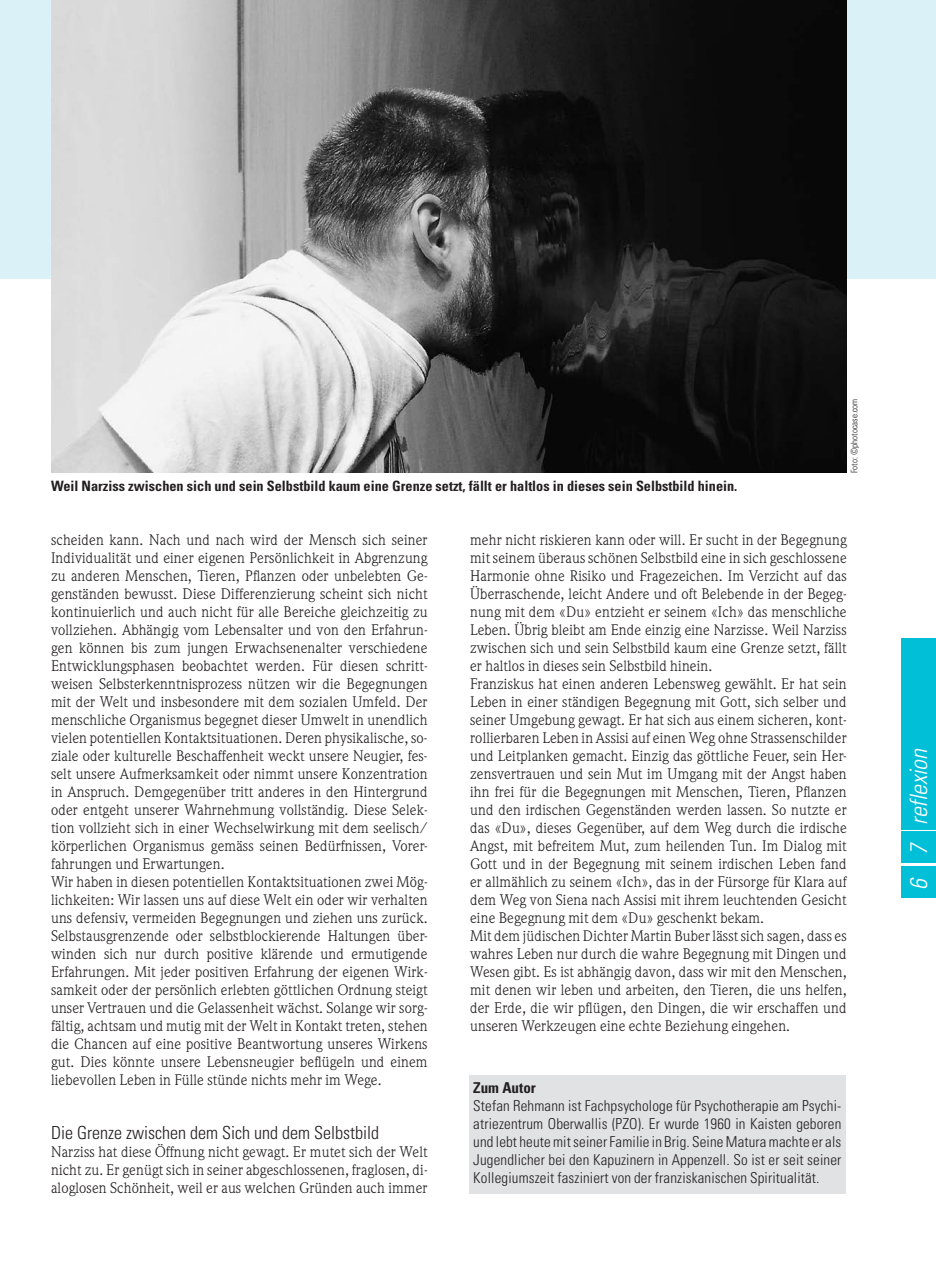
<style>
.page{position:relative;width:936px;height:1276px;background:#fff}
.page>*{position:absolute;margin:0;border:0;box-sizing:border-box;transform-origin:0 0}
.t1{font:italic 300 condensed 24px "Univers LT Std";color:#fff}
.t2{font:300 condensed 18px "Univers LT Std";color:#231f20}
.t3{font:15px/18px "Weidemann Std";letter-spacing:.01em;color:#231f20}
.t4{font:300 condensed 15px/18px "Univers LT Std";letter-spacing:.01em;color:#231f20;text-align:justify}
.t5{font:700 condensed 15px "Univers LT Std";color:#231f20}
.t6{font:700 condensed 14.25px "Univers LT Std";color:#231f20}
.t7{font:300 condensed 9px "Univers LT Std";color:#231f20}
</style>
<div class="page">
<div style="left:0;top:0;width:935px;height:278px;background:#daf2f7"></div>
<div style="left:901px;top:638px;width:34px;height:191px;background:#00bfd7"></div>
<img style="left:51px;top:0;width:795px;height:473px">
<div style="left:469px;top:1075px;width:376px;height:119px;background:#e1e2e4"></div>
<div style="left:901px;top:865px;width:34px;height:32px;background:#00bfd7"></div>
<div style="left:901px;top:831px;width:34px;height:32px;background:#00bfd7"></div>
<p class="t6" style="left:51px;top:477px;width:687px">Weil Narziss zwischen sich und sein Selbstbild kaum eine Grenze setzt, fällt er haltlos in dieses sein Selbstbild hinein.</p>
<p class="t7" style="left:848px;top:473px;width:76px;rotate:-90deg">Foto: ©photocase.com</p>
<p class="t3" style="left:51px;top:530px;width:378px">scheiden kann. Nach und nach wird der Mensch sich seiner Individualität und einer eigenen Persönlichkeit in Abgrenzung zu anderen Menschen, Tieren, Pflanzen oder unbelebten Ge&shy;genständen bewusst. Diese Differenzierung scheint sich nicht kontinuierlich und auch nicht für alle Bereiche gleichzeitig zu vollziehen. Abhängig vom Lebensalter und von den Erfahrun&shy;gen können bis zum jungen Erwachsenenalter verschiedene Entwicklungsphasen beobachtet werden. Für diesen schritt&shy;weisen Selbsterkenntnisprozess nützen wir die Begegnungen mit der Welt und insbesondere mit dem sozialen Umfeld. Der menschliche Organismus begegnet dieser Umwelt in unendlich vielen potentiellen Kontaktsituationen. Deren physikalische, so&shy;ziale oder kulturelle Beschaffenheit weckt unsere Neugier, fes&shy;selt unsere Aufmerksamkeit oder nimmt unsere Konzentration in Anspruch. Demgegenüber tritt anderes in den Hintergrund oder entgeht unserer Wahrnehmung vollständig. Diese Selek&shy;tion vollzieht sich in einer Wechselwirkung mit dem seelisch/ körperlichen Organismus gemäss seinen Bedürfnissen, Vorer&shy;fahrungen und Erwartungen.<br>Wir haben in diesen potentiellen Kontaktsituationen zwei Mög&shy;lichkeiten: Wir lassen uns auf diese Welt ein oder wir verhalten uns defensiv, vermeiden Begegnungen und ziehen uns zurück.<br>Selbstausgrenzende oder selbstblockierende Haltungen über&shy;winden sich nur durch positive klärende und ermutigende Erfahrungen. Mit jeder positiven Erfahrung der eigenen Wirk&shy;samkeit oder der persönlich erlebten göttlichen Ordnung steigt unser Vertrauen und die Gelassenheit wächst. Solange wir sorg&shy;fältig, achtsam und mutig mit der Welt in Kontakt treten, stehen die Chancen auf eine positive Beantwortung unseres Wirkens gut. Dies könnte unsere Lebensneugier beflügeln und einem liebevollen Leben in Fülle stünde nichts mehr im Wege.</p>
<p class="t2" style="left:51px;top:1122px;width:329px">Die Grenze zwischen dem Sich und dem Selbstbild</p>
<p class="t3" style="left:51px;top:1142px;width:378px;text-align:justify">Narziss hat diese Öffnung nicht gewagt. Er mutet sich der Welt nicht zu. Er genügt sich in seiner abgeschlossenen, fraglosen, di&shy;aloglosen Schönheit, weil er aus welchen Gründen auch immer</p>
<p class="t3" style="left:470px;top:530px;width:378px">mehr nicht riskieren kann oder will. Er sucht in der Begegnung mit seinem überaus schönen Selbstbild eine in sich geschlossene Harmonie ohne Risiko und Fragezeichen. Im Verzicht auf das Überraschende, leicht Andere und oft Belebende in der Begeg&shy;nung mit dem «Du» entzieht er seinem «Ich» das menschliche Leben. Übrig bleibt am Ende einzig eine Narzisse. Weil Narziss zwischen sich und sein Selbstbild kaum eine Grenze setzt, fällt er haltlos in dieses sein Selbstbild hinein.<br>Franziskus hat einen anderen Lebensweg gewählt. Er hat sein Leben in einer ständigen Begegnung mit Gott, sich selber und seiner Umgebung gewagt. Er hat sich aus einem sicheren, kont&shy;rollierbaren Leben in Assisi auf einen Weg ohne Strassenschilder und Leitplanken gemacht. Einzig das göttliche Feuer, sein Her&shy;zensvertrauen und sein Mut im Umgang mit der Angst haben ihn frei für die Begegnungen mit Menschen, Tieren, Pflanzen und den irdischen Gegenständen werden lassen. So nutzte er das «Du», dieses Gegenüber, auf dem Weg durch die irdische Angst, mit befreitem Mut, zum heilenden Tun. Im Dialog mit Gott und in der Begegnung mit seinem irdischen Leben fand er allmählich zu seinem «Ich», das in der Fürsorge für Klara auf dem Weg von Siena nach Assisi mit ihrem leuchtenden Gesicht eine Begegnung mit dem «Du» geschenkt bekam.<br>Mit dem jüdischen Dichter Martin Buber lässt sich sagen, dass es wahres Leben nur durch die wahre Begegnung mit Dingen und Wesen gibt. Es ist abhängig davon, dass wir mit den Menschen, mit denen wir leben und arbeiten, den Tieren, die uns helfen, der Erde, die wir pflügen, den Dingen, die wir erschaffen und unseren Werkzeugen eine echte Beziehung eingehen.</p>
<p class="t5" style="left:473px;top:1078px;width:64px">Zum Autor</p>
<p class="t4" style="left:473px;top:1096px;width:369px">Stefan Rehmann ist Fachpsychologe für Psychotherapie am Psychi&shy;atriezentrum Oberwallis (PZO). Er wurde 1960 in Kaisten geboren und lebt heute mit seiner Familie in Brig. Seine Matura machte er als Jugendlicher bei den Kapuzinern in Appenzell. So ist er seit seiner Kollegiumszeit fasziniert von der franziskanischen Spiritualität.</p>
<h1 class="t1" style="left:904px;top:825px;width:78px;rotate:-90deg">reflexion</h1>
<h1 class="t1" style="left:904px;top:890px;width:49px;rotate:-90deg">26 7</h1>
</div>
